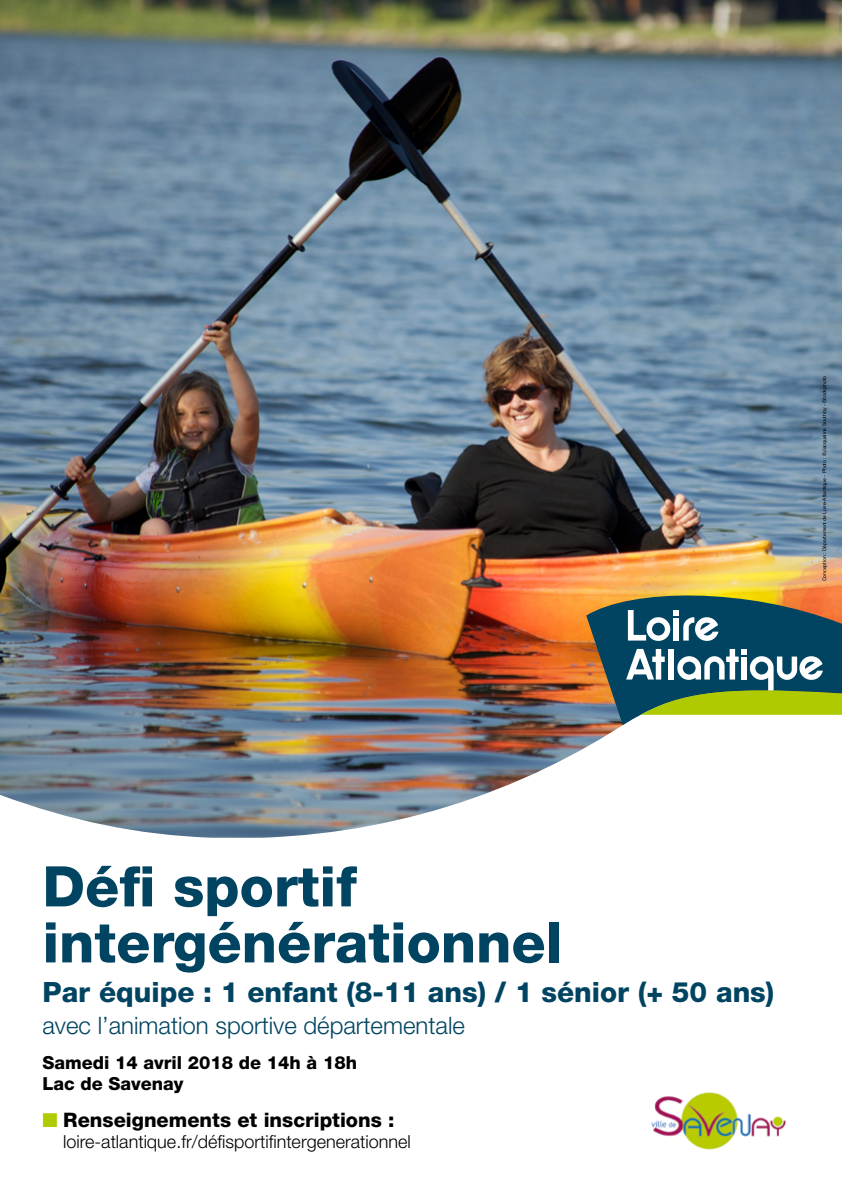
<style>
.page{position:relative;width:842px;height:1191px;background:#fff}
.page>*{position:absolute;margin:0;border:0;box-sizing:border-box;transform-origin:0 0}
.t1{font:800 56px/56px "Helvetica Neue LT";color:#004461}
.t2{font:800 28px "Helvetica Neue LT";color:#004461}
.t3{font:300 24px "Helvetica Neue LT";color:#004461}
.t4{font:800 20px "Helvetica Neue LT";color:#000}
.t5{font:300 18px "Helvetica Neue LT";color:#000}
.t6{font:800 18px/21px "Helvetica Neue LT";color:#000}
.t7{font:5px "Helvetica Neue LT";color:#000}
.s1{color:#afca00}
</style>
<div class="page">
<img style="left:0;top:0;width:842px;height:837px">
<svg style="left:586px;top:586px;width:256px;height:139px"></svg>
<img style="left:651px;top:1092px;width:135px;height:58px">
<p class="t7" style="left:821px;top:581px;width:207px;rotate:-90deg">Conception : Département de Loire-Atlantique - Photo : ©Jacqueline Southby - iStockphoto</p>
<h1 class="t1" style="left:43px;top:858px;width:521px">Défi sportif intergénérationnel</h1>
<h2 class="t2" style="left:43px;top:975px;width:733px">Par équipe : 1 enfant (8-11 ans) / 1 sénior (+ 50 ans)</h2>
<h3 class="t3" style="left:43px;top:1010px;width:424px">avec l’animation sportive départementale</h3>
<h3 class="t6" style="left:43px;top:1052px;width:316px">Samedi 14 avril 2018 de 14h à 18h<br>Lac de Savenay</h3>
<h3 class="t4" style="left:43px;top:1108px;width:353px"><span class="s1">■</span> Renseignements et inscriptions :</h3>
<h3 class="t5" style="left:63px;top:1130px;width:349px">loire-atlantique.fr/défisportifintergenerationnel</h3>
</div>
